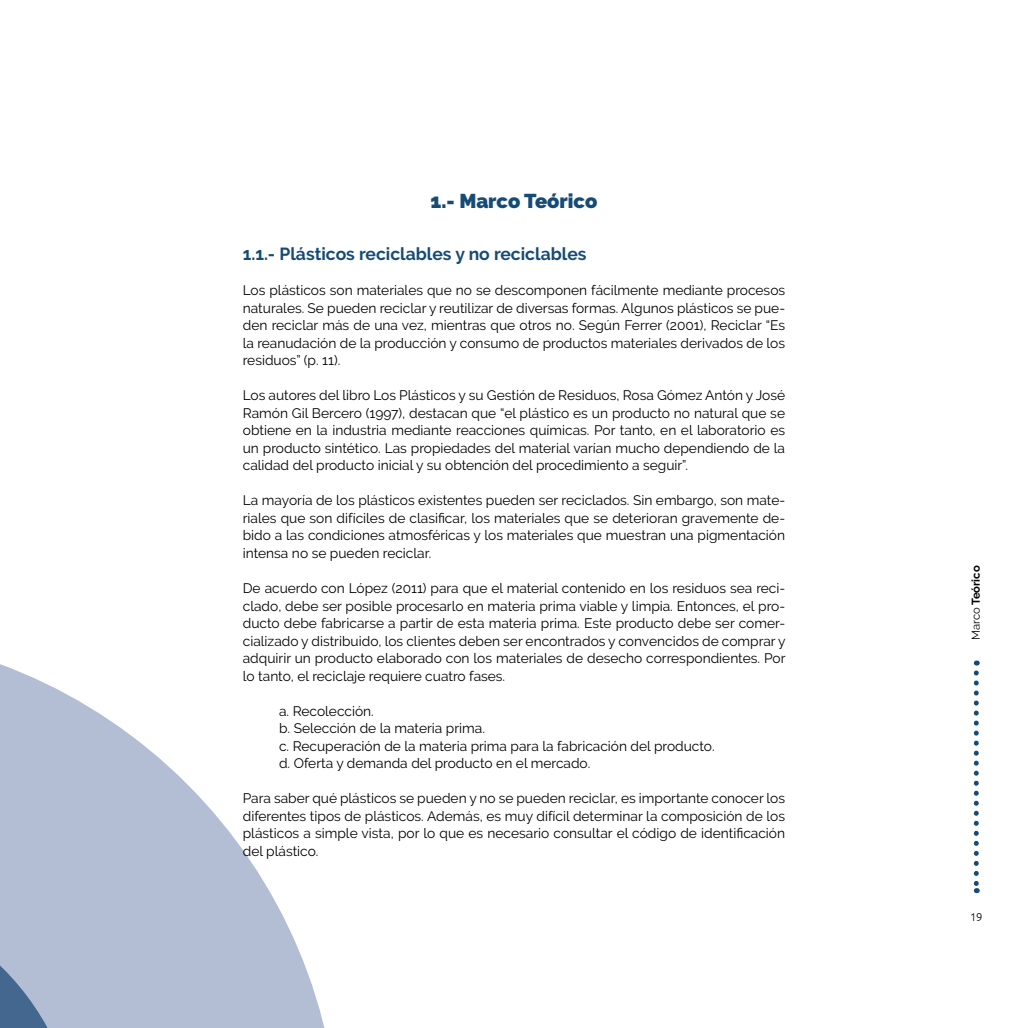
<style>
.page{position:relative;width:1028px;height:1028px;background:#fff}
.page>*{position:absolute;margin:0;border:0;box-sizing:border-box;transform-origin:0 0}
.t1{font:900 20px "Raleway";color:#164b75}
.t2{font:700 17.5px "Raleway";color:#164b75}
.Texto{font:13.75px/17.5px "Raleway";color:#000;text-align:justify}
.Texto_Sangria{font:13.75px "Raleway";color:#000}
.t3{font:700 11.25px "Raleway";color:#000}
.t4{font:300 11.25px "Ubuntu";color:#020203}
.s1{font-weight:400}
</style>
<div class="page">
<svg style="left:973px;top:673px;width:5px;height:220px"></svg>
<svg style="left:0;top:664px;width:325px;height:364px;fill:#b3bed4"></svg>
<p class="t1" style="left:430px;top:189px;width:168px">1.- Marco Teórico</p>
<p class="t2" style="left:243px;top:244px;width:345px">1.1.- Plásticos reciclables y no reciclables</p>
<p class="Texto" style="left:243px;top:282px;width:544px">Los plásticos son materiales que no se descomponen fácilmente mediante procesos naturales. Se pueden reciclar y reutilizar de diversas formas. Algunos plásticos se pue&shy;den reciclar más de una vez, mientras que otros no. Según Ferrer (2001), Reciclar “Es la reanudación de la producción y consumo de productos materiales derivados de los residuos” (p. 11).</p>
<p class="Texto" style="left:243px;top:387px;width:544px">Los autores del libro Los Plásticos y su Gestión de Residuos, Rosa Gómez Antón y José Ramón Gil Bercero (1997), destacan que “el plástico es un producto no natural que se obtiene en la industria mediante reacciones químicas. Por tanto, en el laboratorio es un producto sintético. Las propiedades del material varían mucho dependiendo de la calidad del producto inicial y su obtención del procedimiento a seguir”.</p>
<p class="Texto" style="left:243px;top:492px;width:544px">La mayoría de los plásticos existentes pueden ser reciclados. Sin embargo, son mate&shy;riales que son difíciles de clasificar, los materiales que se deterioran gravemente de&shy;bido a las condiciones atmosféricas y los materiales que muestran una pigmentación intensa no se pueden reciclar.</p>
<p class="Texto" style="left:243px;top:579px;width:544px">De acuerdo con López (2011) para que el material contenido en los residuos sea reci&shy;clado, debe ser posible procesarlo en materia prima viable y limpia. Entonces, el pro&shy;ducto debe fabricarse a partir de esta materia prima. Este producto debe ser comer&shy;cializado y distribuido, los clientes deben ser encontrados y convencidos de comprar y adquirir un producto elaborado con los materiales de desecho correspondientes. Por lo tanto, el reciclaje requiere cuatro fases.</p>
<p class="Texto_Sangria" style="left:279px;top:702px;width:96px">a. Recolección.</p>
<p class="Texto_Sangria" style="left:279px;top:720px;width:207px">b. Selección de la materia prima.</p>
<p class="Texto_Sangria" style="left:279px;top:737px;width:437px">c. Recuperación de la materia prima para la fabricación del producto.</p>
<p class="Texto_Sangria" style="left:279px;top:755px;width:313px">d. Oferta y demanda del producto en el mercado.</p>
<p class="Texto" style="left:243px;top:789px;width:544px">Para saber qué plásticos se pueden y no se pueden reciclar, es importante conocer los diferentes tipos de plásticos. Además, es muy difícil determinar la composición de los plásticos a simple vista, por lo que es necesario consultar el código de identificación del plástico.</p>
<p class="t3" style="left:969px;top:640px;width:76px;rotate:-90deg"><span class="s1">Marco</span> Teórico</p>
<p class="t4" style="left:970px;top:910px;width:14px">19</p>
</div>
